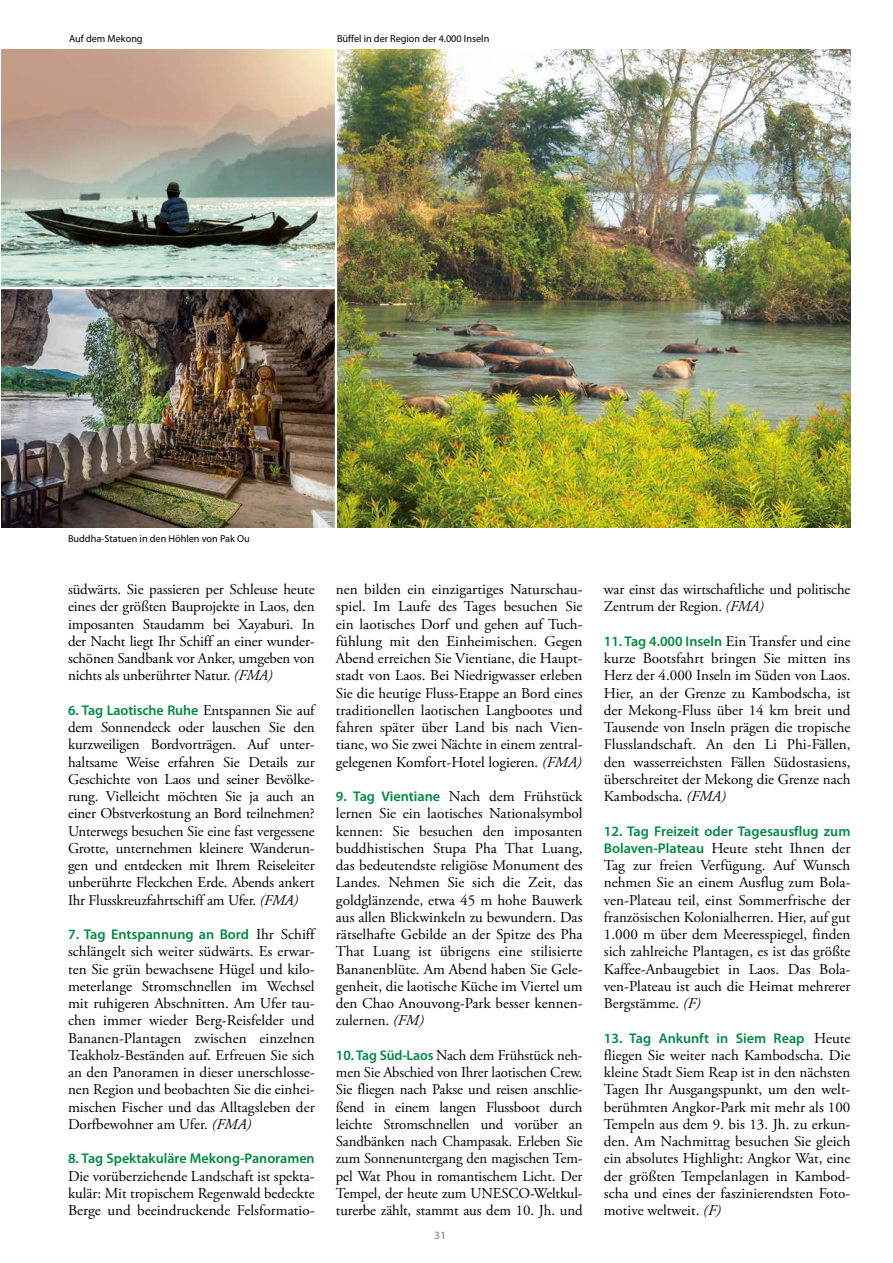
<style>
.page{position:relative;width:893px;height:1263px;background:#fff}
.page>*{position:absolute;margin:0;border:0;box-sizing:border-box;transform-origin:0 0}
.t1{font:15px/17.2px "Adobe Garamond Pro";color:#000;text-align:justify}
.t2{font:600 14.1px "Myriad Pro";color:#008741}
.t3{font:600 11.25px "Myriad Pro";color:#9c9c9d}
.t4{font:10.2px "Myriad Pro";color:#000}
.s1{font-style:italic}
.s2{font-family:"Adobe Garamond Pro";font-weight:400;font-size:15px;color:#000}
.s3{font-family:"Myriad Pro";font-weight:600;font-size:14.1px;color:#008741}
</style>
<div class="page">
<img style="left:1px;top:49px;width:334px;height:238px">
<img style="left:1px;top:289px;width:334px;height:239px">
<img style="left:337px;top:49px;width:513px;height:479px">
<p class="t4" style="left:69px;top:33px;width:75px">Auf dem Mekong</p>
<p class="t4" style="left:337px;top:33px;width:154px">Büffel in der Region der 4.000 Inseln</p>
<p class="t4" style="left:68px;top:533px;width:183px">Buddha-Statuen in den Höhlen von Pak Ou</p>
<p class="t1" style="left:68px;top:581px;width:248px">südwärts. Sie passieren per Schleuse heute eines der größten Bauprojekte in Laos, den imposanten Staudamm bei Xayaburi. In der Nacht liegt Ihr Schiff an einer wunder&shy;schönen Sandbank vor Anker, umgeben von nichts als unberührter Natur. <span class="s1">(FMA)</span></p>
<p class="t2" style="left:68px;top:702px;width:248px">6. Tag Laotische Ruhe <span class="s2">Entspannen Sie auf</span></p>
<p class="t1" style="left:68px;top:719px;width:248px">dem Sonnendeck oder lauschen Sie den kurzweiligen Bordvorträgen. Auf unter&shy;haltsame Weise erfahren Sie Details zur Geschichte von Laos und seiner Bevölke&shy;rung. Vielleicht möchten Sie ja auch an einer Obstverkostung an Bord teilnehmen?<br>Unterwegs besuchen Sie eine fast vergessene Grotte, unternehmen kleinere Wanderun&shy;gen und entdecken mit Ihrem Reiseleiter unberührte Fleckchen Erde. Abends ankert Ihr Flusskreuzfahrtschiff am Ufer. <span class="s1">(FMA)</span></p>
<p class="t2" style="left:68px;top:927px;width:248px">7. Tag Entspannung an Bord <span class="s2">Ihr Schiff</span></p>
<p class="t1" style="left:68px;top:943px;width:248px">schlängelt sich weiter südwärts. Es erwar&shy;ten Sie grün bewachsene Hügel und kilo&shy;meterlange Stromschnellen im Wechsel mit ruhigeren Abschnitten. Am Ufer tau&shy;chen immer wieder Berg-Reisfelder und Bananen-Plantagen zwischen einzelnen Teakholz-Beständen auf. Erfreuen Sie sich an den Panoramen in dieser unerschlosse&shy;nen Region und beobachten Sie die einhei&shy;mischen Fischer und das Alltagsleben der Dorfbewohner am Ufer. <span class="s1">(FMA)</span></p>
<p class="t2" style="left:68px;top:1151px;width:248px">8. Tag Spektakuläre Mekong-Panoramen</p>
<p class="t1" style="left:68px;top:1168px;width:248px">Die vorüberziehende Landschaft ist spekta&shy;kulär: Mit tropischem Regenwald bedeckte Berge und beeindruckende Felsformatio-</p>
<p class="t1" style="left:336px;top:581px;width:248px">nen bilden ein einzigartiges Naturschau&shy;spiel. Im Laufe des Tages besuchen Sie ein laotisches Dorf und gehen auf Tuch&shy;fühlung mit den Einheimischen. Gegen Abend erreichen Sie Vientiane, die Haupt&shy;stadt von Laos. Bei Niedrigwasser erleben Sie die heutige Fluss-Etappe an Bord eines traditionellen laotischen Langbootes und fahren später über Land bis nach Vien&shy;tiane, wo Sie zwei Nächte in einem zentral&shy;gelegenen Komfort-Hotel logieren. <span class="s1">(FMA)</span></p>
<p class="t1" style="left:336px;top:788px;width:248px"><span class="s3">9. Tag Vientiane</span> Nach dem Frühstück lernen Sie ein laotisches Nationalsymbol kennen: Sie besuchen den imposanten buddhistischen Stupa Pha That Luang, das bedeutendste religiöse Monument des Landes. Nehmen Sie sich die Zeit, das goldglänzende, etwa 45 m hohe Bauwerk aus allen Blickwinkeln zu bewundern. Das rätselhafte Gebilde an der Spitze des Pha That Luang ist übrigens eine stilisierte Bananenblüte. Am Abend haben Sie Gele&shy;genheit, die laotische Küche im Viertel um den Chao Anouvong-Park besser kennen&shy;zulernen. <span class="s1">(FM)</span></p>
<p class="t1" style="left:336px;top:1047px;width:248px"><span class="s3">10. Tag Süd-Laos</span> Nach dem Frühstück neh&shy;men Sie Abschied von Ihrer laotischen Crew.<br>Sie fliegen nach Pakse und reisen anschlie&shy;ßend in einem langen Flussboot durch leichte Stromschnellen und vorüber an Sandbänken nach Champasak. Erleben Sie zum Sonnenuntergang den magischen Tem&shy;pel Wat Phou in romantischem Licht. Der Tempel, der heute zum UNESCO-Weltkul&shy;turerbe zählt, stammt aus dem 10. Jh. und</p>
<p class="t3" style="left:434px;top:1229px;width:14px">31</p>
<p class="t1" style="left:604px;top:581px;width:248px">war einst das wirtschaftliche und politische<br>Zentrum der Region. <span class="s1">(FMA)</span></p>
<p class="t1" style="left:604px;top:633px;width:248px"><span class="s3">11. Tag 4.000 Inseln</span> Ein Transfer und eine kurze Bootsfahrt bringen Sie mitten ins Herz der 4.000 Inseln im Süden von Laos.<br>Hier, an der Grenze zu Kambodscha, ist der Mekong-Fluss über 14 km breit und Tausende von Inseln prägen die tropische Flusslandschaft. An den Li Phi-Fällen, den wasserreichsten Fällen Südostasiens, überschreitet der Mekong die Grenze nach Kambodscha. <span class="s1">(FMA)</span></p>
<p class="t2" style="left:604px;top:823px;width:248px">12. Tag Freizeit oder Tagesausflug zum</p>
<p class="t1" style="left:604px;top:840px;width:248px"><span class="s3">Bolaven-Plateau</span> Heute steht Ihnen der Tag zur freien Verfügung. Auf Wunsch nehmen Sie an einem Ausflug zum Bola&shy;ven-Plateau teil, einst Sommerfrische der französischen Kolonialherren. Hier, auf gut 1.000 m über dem Meeresspiegel, finden sich zahlreiche Plantagen, es ist das größte Kaffee-Anbaugebiet in Laos. Das Bola&shy;ven-Plateau ist auch die Heimat mehrerer Bergstämme. <span class="s1">(F)</span></p>
<p class="t2" style="left:604px;top:1030px;width:248px">13. Tag Ankunft in Siem Reap <span class="s2">Heute</span></p>
<p class="t1" style="left:604px;top:1047px;width:248px">fliegen Sie weiter nach Kambodscha. Die kleine Stadt Siem Reap ist in den nächsten Tagen Ihr Ausgangspunkt, um den welt&shy;berühmten Angkor-Park mit mehr als 100<br>Tempeln aus dem 9. bis 13. Jh. zu erkun&shy;den. Am Nachmittag besuchen Sie gleich ein absolutes Highlight: Angkor Wat, eine der größten Tempelanlagen in Kambod&shy;scha und eines der faszinierendsten Foto&shy;motive weltweit. <span class="s1">(F)</span></p>
</div>
